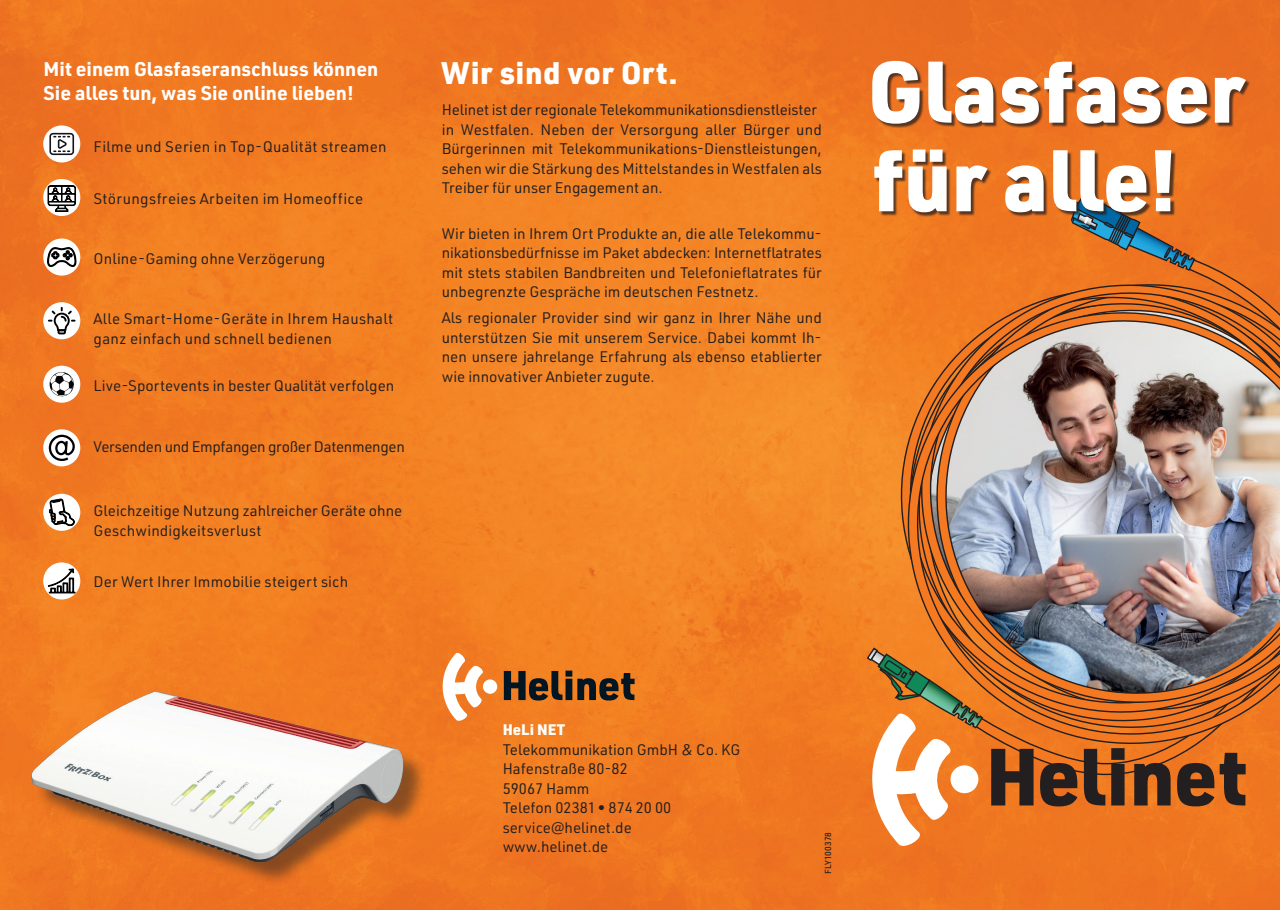
<style>
.page{position:relative;width:1280px;height:910px;background:#fff}
.page>*{position:absolute;margin:0;border:0;box-sizing:border-box;transform-origin:0 0}
.t1{font:900 85.5px/88.7px "URWDIN";letter-spacing:-.005em;color:#fff}
.t2{font:900 79.35px "URWDIN";letter-spacing:-.01em;color:#231f20}
.t3{font:900 30.6px "URWDIN";letter-spacing:.015em;color:#fff}
.t4{font:700 19.5px/24px "URWDIN";color:#fff}
.t5{font:15px/19.5px "URWDIN";color:#231f20}
.t6{font:15px/19.5px "URWDIN";letter-spacing:.02em;color:#231f20}
.t7{font:15px "URWDIN";letter-spacing:-.02em;color:#231f20}
.t8{font:900 15px "URWDIN";color:#fff}
.t9{font:500 8.55px "URWDIN";letter-spacing:.01em;color:#231f20}
</style>
<div class="page">
<img style="left:0;top:0;width:1280px;height:910px">
<div style="left:892px;top:256px;width:162px;height:26px;background:#f17921"></div>
<img style="left:878px;top:282px;width:402px;height:492px">
<img style="left:1054px;top:192px;width:226px;height:331px">
<div style="left:35px;top:695px;width:393px;height:192px;background:#231f20;opacity:.5"></div>
<img style="left:14px;top:677px;width:403px;height:197px">
<svg style="left:860px;top:646px;width:405px;height:204px;background:#d67e3c"></svg>
<div style="left:950px;top:765px;width:28px;height:28px;background:#fff;border-radius:50%"></div>
<div style="left:873px;top:62px;width:377px;height:155px;background:#231f20;opacity:.75"></div>
<svg style="left:436px;top:651px;width:49px;height:72px"></svg>
<div style="left:483px;top:679px;width:14px;height:15px;background:#fff;border-radius:50%"></div>
<svg style="left:504px;top:671px;width:131px;height:30px;background:#754922"></svg>
<div style="left:43px;top:302px;width:37px;height:37px;background:#fff;border-radius:50%"></div>
<svg style="left:48px;top:307px;width:27px;height:27px"></svg>
<div style="left:43px;top:366px;width:37px;height:37px;background:#fff;border-radius:50%"></div>
<svg style="left:50px;top:372px;width:24px;height:24px"></svg>
<svg style="left:43px;top:562px;width:37px;height:37px"></svg>
<div style="left:43px;top:239px;width:37px;height:37px;background:#fff;border-radius:50%"></div>
<svg style="left:43px;top:179px;width:37px;height:37px"></svg>
<svg style="left:43px;top:125px;width:37px;height:38px"></svg>
<svg style="left:49px;top:133px;width:25px;height:22px"></svg>
<div style="left:43px;top:429px;width:37px;height:37px;background:#fff;border-radius:50%"></div>
<svg style="left:49px;top:435px;width:26px;height:26px"></svg>
<div style="left:43px;top:494px;width:37px;height:37px;background:#fff;border-radius:50%"></div>
<svg style="left:45px;top:246px;width:33px;height:23px"></svg>
<svg style="left:49px;top:499px;width:25px;height:27px"></svg>
<svg style="left:48px;top:185px;width:28px;height:27px"></svg>
<svg style="left:48px;top:569px;width:27px;height:24px"></svg>
<h3 class="t4" style="left:44px;top:56px;width:336px">Mit einem Glasfaseranschluss können<br>Sie alles tun, was Sie online lieben!</h3>
<p class="t6" style="left:94px;top:137px;width:295px">Filme und Serien in Top-Qualität streamen</p>
<p class="t6" style="left:94px;top:188px;width:271px">Störungsfreies Arbeiten im Homeoffice</p>
<p class="t5" style="left:94px;top:249px;width:233px">Online-Gaming ohne Verzögerung</p>
<p class="t6" style="left:94px;top:309px;width:301px">Alle Smart-Home-Geräte in Ihrem Haushalt ganz einfach und schnell bedienen</p>
<p class="t5" style="left:94px;top:376px;width:302px">Live-Sportevents in bester Qualität verfolgen</p>
<p class="t7" style="left:94px;top:436px;width:313px">Versenden und Empfangen großer Datenmengen</p>
<p class="t5" style="left:94px;top:501px;width:310px">Gleichzeitige Nutzung zahlreicher Geräte ohne<br>Geschwindigkeitsverlust</p>
<p class="t5" style="left:94px;top:572px;width:256px">Der Wert Ihrer Immobilie steigert sich</p>
<h3 class="t3" style="left:441px;top:51px;width:238px">Wir sind vor Ort.</h3>
<h1 class="t1" style="left:867px;top:44px;width:378px">Glasfaser für alle!</h1>
<p class="t5" style="left:442px;top:100px;width:382px">Helinet ist der regionale Telekommunikationsdienstleister in Westfalen. Neben der Versorgung aller Bürger und Bürgerinnen mit Telekommunikations-Dienstleistungen, sehen wir die Stärkung des Mittelstandes in Westfalen als Treiber für unser Engagement an.</p>
<p class="t5" style="left:442px;top:223px;width:381px;text-align:justify">Wir bieten in Ihrem Ort Produkte an, die alle Telekommu&shy;nikationsbedürfnisse im Paket abdecken: Internetflatrates mit stets stabilen Bandbreiten und Telefonieflatrates für unbegrenzte Gespräche im deutschen Festnetz.</p>
<p class="t5" style="left:442px;top:308px;width:382px;text-align:justify">Als regionaler Provider sind wir ganz in Ihrer Nähe und unterstützen Sie mit unserem Service. Dabei kommt Ih&shy;nen unsere jahrelange Erfahrung als ebenso etablierter wie innovativer Anbieter zugute.</p>
<p class="t8" style="left:503px;top:719px;width:64px">HeLi NET</p>
<p class="t5" style="left:503px;top:739px;width:239px">Telekommunikation GmbH &amp; Co. KG<br>Hafenstraße 80-82<br>59067 Hamm<br>Telefon 02381 • 874 20 00 service@helinet.de www.helinet.de</p>
<p class="t9" style="left:822px;top:874px;width:44px;rotate:-90deg">FLY100378</p>
<h2 class="t2" style="left:985px;top:722px;width:263px">Helinet</h2>
</div>
